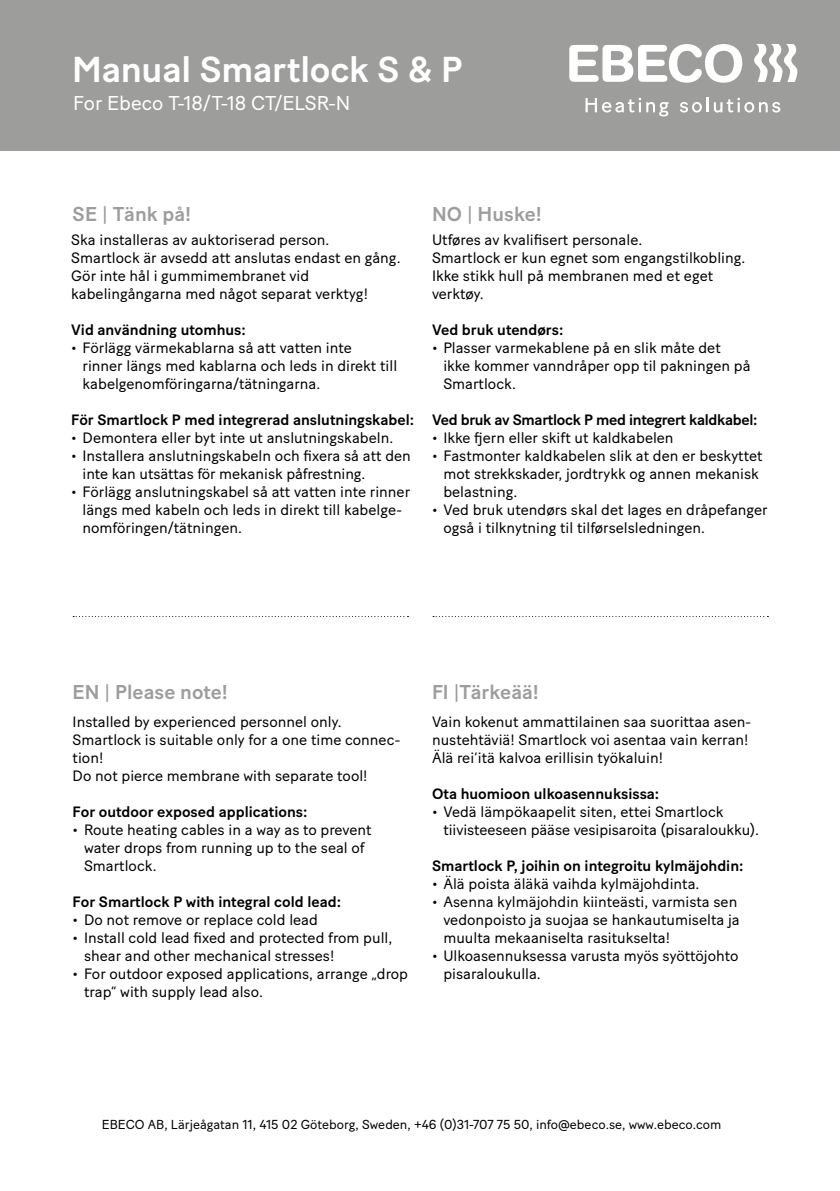
<style>
.page{position:relative;width:840px;height:1191px;background:#fff}
.page>*{position:absolute;margin:0;border:0;box-sizing:border-box;transform-origin:0 0}
.t1{font:500 36px "Baton Turbo";letter-spacing:-.005em;color:#fff}
.t2{font:500 20px "Baton Turbo";letter-spacing:.005em;color:#9d9d9c}
.t3{font:20px "Baton Turbo";color:#fff}
.t4{font:15px/18px "Baton Turbo";color:#000}
.t5{font:500 15px "Baton Turbo";color:#000}
.t6{font:500 15px "Baton Turbo";letter-spacing:-.02em;color:#000}
.t7{font:13px "Baton Turbo";color:#000}
.s1{font-weight:400}
</style>
<div class="page">
<div style="left:0;top:0;width:839px;height:150px;background:#9d9d9c"></div>
<svg style="left:569px;top:44px;width:172px;height:39px"></svg>
<svg style="left:754px;top:44px;width:43px;height:38px"></svg>
<svg style="left:585px;top:98px;width:83px;height:18px"></svg>
<svg style="left:680px;top:98px;width:99px;height:14px"></svg>
<svg style="left:73px;top:616px;width:335px;height:1px"></svg>
<svg style="left:433px;top:616px;width:335px;height:1px"></svg>
<h1 class="t1" style="left:72px;top:42px;width:392px">Manual Smartlock S &amp; P</h1>
<h2 class="t3" style="left:73px;top:88px;width:278px">For Ebeco T-18/T-18 CT/ELSR-N</h2>
<h2 class="t2" style="left:73px;top:198px;width:120px">SE <span class="s1">|</span> Tänk på!</h2>
<p class="t4" style="left:71px;top:229px;width:330px">Ska installeras av auktoriserad person.<br>Smartlock är avsedd att anslutas endast en gång.<br>Gör inte hål i gummimembranet vid kabelingångarna med något separat verktyg!</p>
<p class="t5" style="left:71px;top:318px;width:176px">Vid användning utomhus:</p>
<p class="t4" style="left:82px;top:337px;width:316px;text-indent:-11px">• Förlägg värmekablarna så att vatten inte<br>rinner längs med kablarna och leds in direkt till kabelgenomföringarna/tätningarna.</p>
<p class="t5" style="left:71px;top:408px;width:344px">För Smartlock P med integrerad anslutningskabel:</p>
<p class="t4" style="left:71px;top:427px;width:323px">• Demontera eller byt inte ut anslutningskabeln.</p>
<p class="t4" style="left:82px;top:445px;width:329px;text-indent:-11px">• Installera anslutningskabeln och fixera så att den inte kan utsättas för mekanisk påfrestning.</p>
<p class="t4" style="left:82px;top:481px;width:329px;text-indent:-11px">• Förlägg anslutningskabel så att vatten inte rinner längs med kabeln och leds in direkt till kabelge&shy;nomföringen/tätningen.</p>
<h2 class="t2" style="left:432px;top:198px;width:111px">NO <span class="s1">|</span> Huske!</h2>
<p class="t4" style="left:432px;top:229px;width:315px">Utføres av kvalifisert personale.<br>Smartlock er kun egnet som engangstilkobling.<br>Ikke stikk hull på membranen med et eget verktøy.</p>
<p class="t5" style="left:432px;top:318px;width:133px">Ved bruk utendørs:</p>
<p class="t4" style="left:443px;top:337px;width:308px;text-indent:-11px">• Plasser varmekablene på en slik måte det ikke kommer vanndråper opp til pakningen på<br>Smartlock.</p>
<p class="t6" style="left:432px;top:408px;width:327px">Ved bruk av Smartlock P med integrert kaldkabel:</p>
<p class="t4" style="left:432px;top:427px;width:243px">• Ikke fjern eller skift ut kaldkabelen</p>
<p class="t4" style="left:443px;top:445px;width:320px;text-indent:-11px">• Fastmonter kaldkabelen slik at den er beskyttet mot strekkskader, jordtrykk og annen mekanisk belastning.</p>
<p class="t4" style="left:443px;top:499px;width:325px;text-indent:-11px">• Ved bruk utendørs skal det lages en dråpefanger også i tilknytning til tilførselsledningen.</p>
<h2 class="t2" style="left:73px;top:676px;width:157px">EN <span class="s1">|</span> Please note!</h2>
<h2 class="t2" style="left:432px;top:676px;width:108px">FI <span class="s1">|</span>Tärkeää!</h2>
<p class="t4" style="left:432px;top:711px;width:320px">Vain kokenut ammattilainen saa suorittaa asen&shy;nustehtäviä! Smartlock voi asentaa vain kerran!<br>Älä rei’itä kalvoa erillisin työkaluin!</p>
<p class="t5" style="left:432px;top:782px;width:229px">Ota huomioon ulkoasennuksissa:</p>
<p class="t4" style="left:443px;top:801px;width:317px;text-indent:-11px">• Vedä lämpökaapelit siten, ettei Smartlock tiivisteeseen pääse vesipisaroita (pisaraloukku).</p>
<p class="t5" style="left:432px;top:854px;width:313px">Smartlock P, joihin on integroitu kylmäjohdin:</p>
<p class="t4" style="left:432px;top:873px;width:269px">• Älä poista äläkä vaihda kylmäjohdinta.</p>
<p class="t4" style="left:443px;top:891px;width:298px;text-indent:-11px">• Asenna kylmäjohdin kiinteästi, varmista sen vedonpoisto ja suojaa se hankautumiselta ja muulta mekaaniselta rasitukselta!</p>
<p class="t4" style="left:443px;top:945px;width:296px;text-indent:-11px">• Ulkoasennuksessa varusta myös syöttöjohto pisaraloukulla.</p>
<p class="t4" style="left:73px;top:711px;width:329px">Installed by experienced personnel only.<br>Smartlock is suitable only for a one time connec&shy;tion!<br>Do not pierce membrane with separate tool!</p>
<p class="t5" style="left:73px;top:800px;width:236px">For outdoor exposed applications:</p>
<p class="t4" style="left:84px;top:819px;width:289px;text-indent:-11px">• Route heating cables in a way as to prevent water drops from running up to the seal of<br>Smartlock.</p>
<p class="t5" style="left:73px;top:890px;width:270px">For Smartlock P with integral cold lead:</p>
<p class="t4" style="left:73px;top:909px;width:247px">• Do not remove or replace cold lead</p>
<p class="t4" style="left:84px;top:927px;width:309px;text-indent:-11px">• Install cold lead fixed and protected from pull, shear and other mechanical stresses!</p>
<p class="t4" style="left:84px;top:963px;width:325px;text-indent:-11px">• For outdoor exposed applications, arrange „drop trap“ with supply lead also.</p>
<p class="t7" style="left:102px;top:1115px;width:620px">EBECO AB, Lärjeågatan 11, 415 02 Göteborg, Sweden, +46 (0)31-707 75 50, info@ebeco.se, www.ebeco.com</p>
</div>
